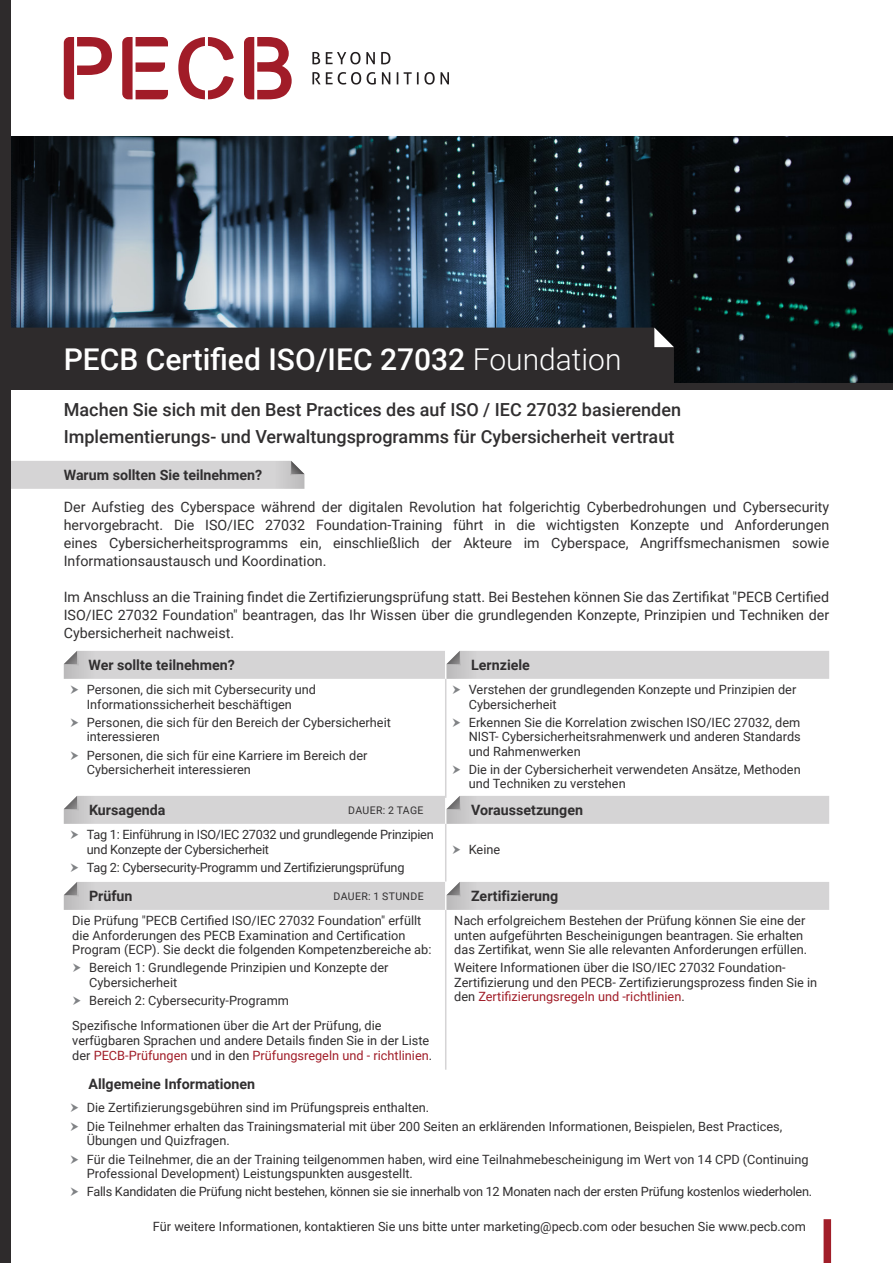
<style>
.page{position:relative;width:893px;height:1263px;background:#fff}
.page>*{position:absolute;margin:0;border:0;box-sizing:border-box;transform-origin:0 0}
.t1{font:500 30px "Roboto";color:#fff}
.t2{font:500 18px/27px "Roboto";color:#312f30}
.t3{font:14.25px/18px "Roboto";color:#312f30;text-align:justify}
.t4{font:700 14.25px "Roboto";color:#312f30}
.Bullet{font:12.75px/14.2px "Roboto";color:#312f30}
.Bullet-2{font:12.75px/14.2px "Roboto";letter-spacing:-.02em;color:#312f30}
.t5{font:10.5px "Roboto";letter-spacing:.035em;color:#312f30}
.s1{font-weight:300}
.s2{color:#a11e29}
</style>
<div class="page">
<img style="left:11px;top:136px;width:882px;height:247px">
<div style="left:824px;top:1219px;width:7px;height:44px;background:#a11e29"></div>
<svg style="left:11px;top:461px;width:293px;height:28px;background:#d3d2d3"></svg>
<hr style="left:445px;top:679px;width:1px;height:119px;background:#d5d4d5">
<hr style="left:445px;top:910px;width:1px;height:160px;background:#d5d4d5">
<hr style="left:445px;top:824px;width:1px;height:57px;background:#d5d4d5">
<div style="left:64px;top:651px;width:765px;height:28px;background:#d5d4d5"></div>
<div style="left:64px;top:796px;width:765px;height:28px;background:#d5d4d5"></div>
<div style="left:64px;top:882px;width:765px;height:28px;background:#d5d4d5"></div>
<div style="left:0;top:0;width:11px;height:1263px;background:#2e2b2c"></div>
<div style="left:11px;top:328px;width:663px;height:55px;background:#2e2b2c"></div>
<div style="left:0;top:383px;width:893px;height:6px;background:#2e2b2c"></div>
<svg style="left:64px;top:37px;width:48px;height:62px"></svg>
<svg style="left:122px;top:37px;width:46px;height:62px"></svg>
<svg style="left:178px;top:37px;width:56px;height:62px"></svg>
<svg style="left:244px;top:37px;width:48px;height:62px"></svg>
<svg style="left:312px;top:52px;width:8px;height:12px"></svg>
<svg style="left:326px;top:52px;width:49px;height:12px"></svg>
<svg style="left:381px;top:52px;width:9px;height:12px"></svg>
<svg style="left:312px;top:72px;width:49px;height:13px"></svg>
<svg style="left:367px;top:72px;width:9px;height:13px"></svg>
<svg style="left:382px;top:72px;width:8px;height:12px"></svg>
<svg style="left:397px;top:72px;width:1px;height:12px"></svg>
<svg style="left:404px;top:72px;width:45px;height:13px"></svg>
<p class="t1" style="left:64px;top:338px;width:559px">PECB Certified ISO/IEC 27032 <span class="s1">Foundation</span></p>
<p class="t2" style="left:64px;top:395px;width:619px">Machen Sie sich mit den Best Practices des auf ISO / IEC 27032 basierenden<br>Implementierungs- und Verwaltungsprogramms für Cybersicherheit vertraut</p>
<p class="t4" style="left:64px;top:465px;width:200px">Warum sollten Sie teilnehmen?</p>
<p class="t3" style="left:64px;top:498px;width:767px">Der Aufstieg des Cyberspace während der digitalen Revolution hat folgerichtig Cyberbedrohungen und Cybersecurity hervorgebracht. Die ISO/IEC 27032 Foundation-Training führt in die wichtigsten Konzepte und Anforderungen eines Cybersicherheitsprogramms ein, einschließlich der Akteure im Cyberspace, Angriffsmechanismen sowie Informationsaustausch und Koordination.</p>
<p class="t3" style="left:64px;top:588px;width:767px">Im Anschluss an die Training findet die Zertifizierungsprüfung statt. Bei Bestehen können Sie das Zertifikat "PECB Certified ISO/IEC 27032 Foundation" beantragen, das Ihr Wissen über die grundlegenden Konzepte, Prinzipien und Techniken der Cybersicherheit nachweist.</p>
<p class="t4" style="left:88px;top:655px;width:148px">Wer sollte teilnehmen?</p>
<p class="t4" style="left:471px;top:655px;width:60px">Lernziele</p>
<p class="Bullet" style="left:87px;top:682px;width:231px">Personen, die sich mit Cybersecurity und<br>Informationssicherheit beschäftigen</p>
<p class="Bullet" style="left:87px;top:715px;width:306px">Personen, die sich für den Bereich der Cybersicherheit interessieren</p>
<p class="Bullet" style="left:87px;top:748px;width:282px">Personen, die sich für eine Karriere im Bereich der<br>Cybersicherheit interessieren</p>
<p class="Bullet" style="left:469px;top:682px;width:329px">Verstehen der grundlegenden Konzepte und Prinzipien der<br>Cybersicherheit</p>
<p class="Bullet" style="left:469px;top:715px;width:334px;text-align:justify">Erkennen Sie die Korrelation zwischen ISO/IEC 27032, dem NIST- Cybersicherheitsrahmenwerk und anderen Standards und Rahmenwerken</p>
<p class="Bullet" style="left:469px;top:762px;width:333px">Die in der Cybersicherheit verwendeten Ansätze, Methoden und Techniken zu verstehen</p>
<p class="t4" style="left:89px;top:800px;width:78px">Kursagenda</p>
<p class="t5" style="left:348px;top:803px;width:77px">DAUER: 2 TAGE</p>
<p class="t4" style="left:471px;top:800px;width:113px">Voraussetzungen</p>
<p class="Bullet-2" style="left:87px;top:827px;width:349px">Tag 1: Einführung in ISO/IEC 27032 und grundlegende Prinzipien und Konzepte der Cybersicherheit</p>
<p class="Bullet-2" style="left:87px;top:860px;width:319px">Tag 2: Cybersecurity-Programm und Zertifizierungsprüfung</p>
<p class="Bullet" style="left:469px;top:842px;width:33px">Keine</p>
<p class="t4" style="left:89px;top:886px;width:45px">Prüfun</p>
<p class="t5" style="left:334px;top:889px;width:92px">DAUER: 1 STUNDE</p>
<p class="t4" style="left:471px;top:886px;width:89px">Zertifizierung</p>
<p class="Bullet" style="left:72px;top:913px;width:361px">Die Prüfung "PECB Certified ISO/IEC 27032 Foundation" erfüllt die Anforderungen des PECB Examination and Certification<br>Program (ECP). Sie deckt die folgenden Kompetenzbereiche ab:</p>
<p class="Bullet" style="left:89px;top:960px;width:301px">Bereich 1: Grundlegende Prinzipien und Konzepte der<br>Cybersicherheit</p>
<p class="Bullet" style="left:89px;top:993px;width:201px">Bereich 2: Cybersecurity-Programm</p>
<p class="Bullet" style="left:72px;top:1017px;width:361px;line-height:15.3px">Spezifische Informationen über die Art der Prüfung, die verfügbaren Sprachen und andere Details finden Sie in der Liste der <span class="s2">PECB-Prüfungen</span> und in den <span class="s2">Prüfungsregeln und - richtlinien</span>.</p>
<p class="t4" style="left:88px;top:1074px;width:168px">Allgemeine Informationen</p>
<p class="Bullet" style="left:454px;top:913px;width:354px">Nach erfolgreichem Bestehen der Prüfung können Sie eine der unten aufgeführten Bescheinigungen beantragen. Sie erhalten das Zertifikat, wenn Sie alle relevanten Anforderungen erfüllen.</p>
<p class="Bullet" style="left:454px;top:960px;width:365px">Weitere Informationen über die ISO/IEC 27032 Foundation-<br>Zertifizierung und den PECB- Zertifizierungsprozess finden Sie in den <span class="s2">Zertifizierungsregeln und -richtlinien</span>.</p>
<p class="Bullet" style="left:87px;top:1100px;width:344px">Die Zertifizierungsgebühren sind im Prüfungspreis enthalten.</p>
<p class="Bullet" style="left:87px;top:1119px;width:697px">Die Teilnehmer erhalten das Trainingsmaterial mit über 200 Seiten an erklärenden Informationen, Beispielen, Best Practices,<br>Übungen und Quizfragen.</p>
<p class="Bullet" style="left:87px;top:1151px;width:723px">Für die Teilnehmer, die an der Training teilgenommen haben, wird eine Teilnahmebescheinigung im Wert von 14 CPD (Continuing<br>Professional Development) Leistungspunkten ausgestellt.</p>
<p class="Bullet-2" style="left:87px;top:1184px;width:727px">Falls Kandidaten die Prüfung nicht bestehen, können sie sie innerhalb von 12 Monaten nach der ersten Prüfung kostenlos wiederholen.</p>
<p class="Bullet" style="left:153px;top:1219px;width:655px">Für weitere Informationen, kontaktieren Sie uns bitte unter marketing@pecb.com oder besuchen Sie www.pecb.com</p>
</div>
